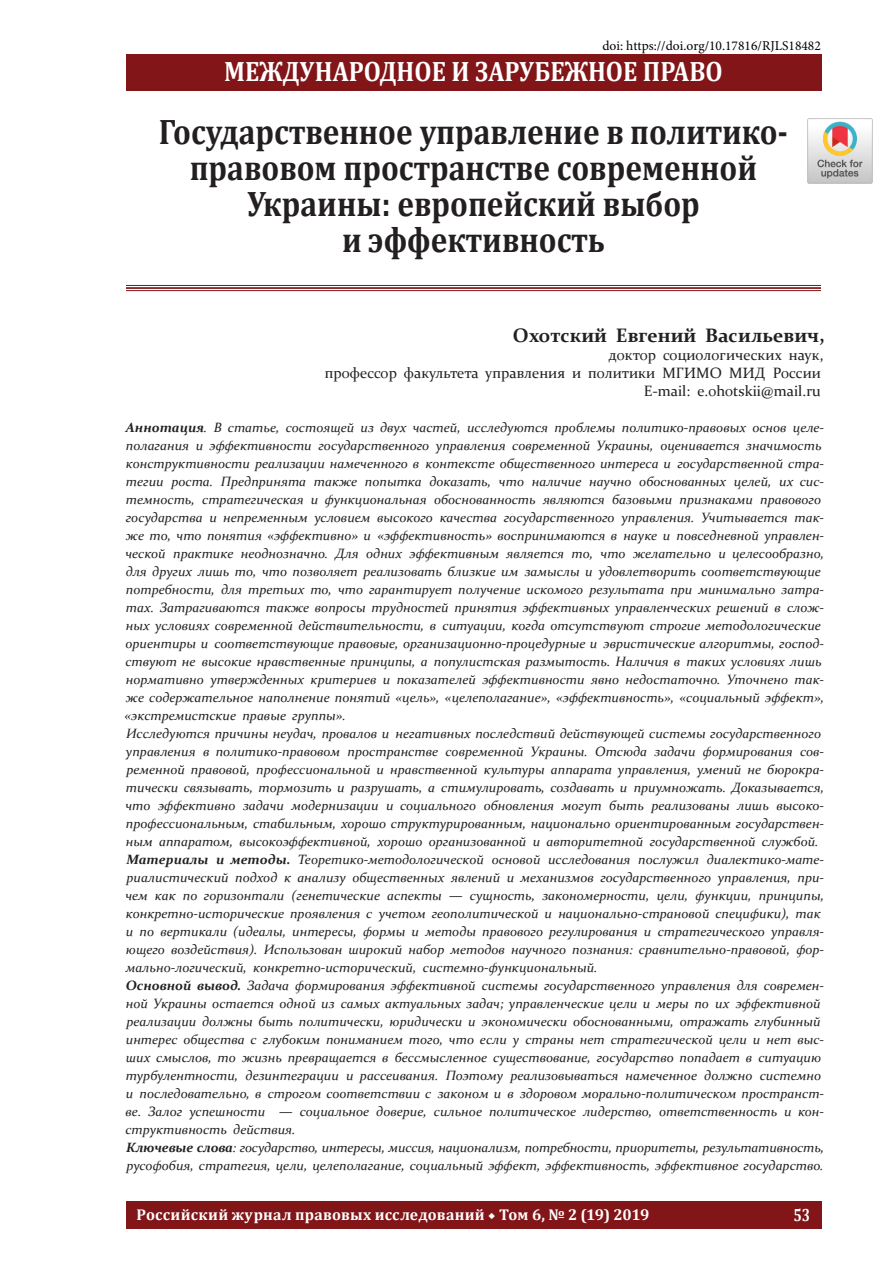
<style>
.page{position:relative;width:893px;height:1263px;background:#fff}
.page>*{position:absolute;margin:0;border:0;box-sizing:border-box;transform-origin:0 0}
.t1{font:700 35.7px/36px "Cambria";color:#231f20;text-align:center;scale:.88 1}
.t2{font:700 28.2px "Cambria";color:#fff;scale:.88 1}
.t3{font:700 19.5px "Constantia";color:#231f20}
.t4{font:700 17.85px "Cambria";color:#fff;scale:.8 1}
.t5{font:700 15.6px "Cambria";letter-spacing:.015em;color:#fff}
.t6{font:15px/18px "Constantia";color:#231f20;text-align:right}
.t7{font:italic 13.5px/18px "Constantia";color:#231f20}
.t8{font:13.5px "Minion Pro";color:#000}
.s1{font-weight:700}
.s2{font-family:"Minion Pro"}
</style>
<div class="page">
<div style="left:126px;top:54px;width:695px;height:36px;background:#811518"></div>
<div style="left:126px;top:1202px;width:695px;height:27px;background:#811518"></div>
<hr style="left:126px;top:285px;width:695px;height:1px;background:#811518">
<hr style="left:126px;top:287px;width:695px;height:2px;background:#811518">
<hr style="left:126px;top:290px;width:695px;height:1px;background:#811518">
<img style="left:807px;top:118px;width:66px;height:66px">
<p class="t8" style="left:602px;top:36px;width:220px">doi: https://doi.org/10.17816/RJLS18482</p>
<h2 class="t2" style="left:224px;top:51px;width:568px">МЕЖДУНАРОДНОЕ И ЗАРУБЕЖНОЕ ПРАВО</h2>
<h1 class="t1" style="left:159px;top:113px;width:717px">Государственное управление в политико&shy;правовом пространстве современной<br>Украины: европейский выбор<br>и эффективность</h1>
<h3 class="t3" style="left:513px;top:322px;width:313px">Охотский Евгений Васильевич,</h3>
<p class="t6" style="left:325px;top:345px;width:500px">доктор социологических наук,<br>профессор факультета управления и политики МГИМО МИД России<br>E-mail: e.ohotskii@mail.ru</p>
<p class="t7" style="left:125px;top:418px;width:701px"><span class="s1">Аннотация</span>. В статье, состоящей из двух частей, исследуются проблемы политико-правовых основ целе&shy;полагания и эффективности государственного управления современной Украины, оценивается значимость конструктивности реализации намеченного в контексте общественного интереса и государственной стра&shy;тегии роста. Предпринята также попытка доказать, что наличие научно обоснованных целей, их сис&shy;темность, стратегическая и функциональная обоснованность являются базовыми признаками правового государства и непременным условием высокого качества государственного управления. Учитывается так&shy;же то, что понятия «эффективно» и «эффективность» воспринимаются в науке и повседневной управлен&shy;ческой практике неоднозначно. Для одних эффективным является то, что желательно и целесообразно, для других лишь то, что позволяет реализовать близкие им замыслы и удовлетворить соответствующие потребности, для третьих то, что гарантирует получение искомого результата при минимально затра&shy;тах. Затрагиваются также вопросы трудностей принятия эффективных управленческих решений в слож&shy;ных условиях современной действительности, в ситуации, когда отсутствуют строгие методологические ориентиры и соответствующие правовые, организационно-процедурные и эвристические алгоритмы, господ&shy;ствуют не высокие нравственные принципы, а популистская размытость. Наличия в таких условиях лишь нормативно утвержденных критериев и показателей эффективности явно недостаточно. Уточнено так&shy;же содержательное наполнение понятий «цель», «целеполагание», «эффективность», «социальный эффект», «экстремистские правые группы».<br>Исследуются причины неудач, провалов и негативных последствий действующей системы государственного управления в политико-правовом пространстве современной Украины. Отсюда задачи формирования сов&shy;ременной правовой, профессиональной и нравственной культуры аппарата управления, умений не бюрокра&shy;тически связывать, тормозить и разрушать, а стимулировать, создавать и приумножать. Доказывается, что эффективно задачи модернизации и социального обновления могут быть реализованы лишь высоко&shy;профессиональным, стабильным, хорошо структурированным, национально ориентированным государствен&shy;ным аппаратом, высокоэффективной, хорошо организованной и авторитетной государственной службой.<br><span class="s1">Материалы и методы.</span> Теоретико-методологической основой исследования послужил диалектико-мате&shy;риалистический подход к анализу общественных явлений и механизмов государственного управления, при&shy;чем как по горизонтали (генетические аспекты — сущность, закономерности, цели, функции, принципы, конкретно-исторические проявления с учетом геополитической и национально-страновой специфики), так и по вертикали (идеалы, интересы, формы и методы правового регулирования и стратегического управля&shy;ющего воздействия). Использован широкий набор методов научного познания: сравнительно-правовой, фор&shy;мально-логический, конкретно-исторический, системно-функциональный.<br><span class="s1">Основной вывод.</span> Задача формирования эффективной системы государственного управления для современ&shy;ной Украины остается одной из самых актуальных задач; управленческие цели и меры по их эффективной реализации должны быть политически, юридически и экономически обоснованными, отражать глубинный интерес общества с глубоким пониманием того, что если у страны нет стратегической цели и нет выс&shy;ших смыслов, то жизнь превращается в бессмысленное существование, государство попадает в ситуацию турбулентности, дезинтеграции и рассеивания. Поэтому реализовываться намеченное должно системно и последовательно, в строгом соответствии с законом и в здоровом морально-политическом пространст&shy;ве. Залог успешности — социальное доверие, сильное политическое лидерство, ответственность и кон&shy;структивность действия.<br><span class="s1">Ключевые слова</span>: государство, интересы, миссия, национализм, потребности, приоритеты, результативность, русофобия, стратегия, цели, целеполагание, социальный эффект, эффективность, эффективное государство.</p>
<p class="t5" style="left:137px;top:1203px;width:514px">Российский журнал правовых исследований <span class="s2">◆</span> Том 6, № 2 (19) 2019</p>
<h3 class="t4" style="left:793px;top:1202px;width:23px">53</h3>
</div>
